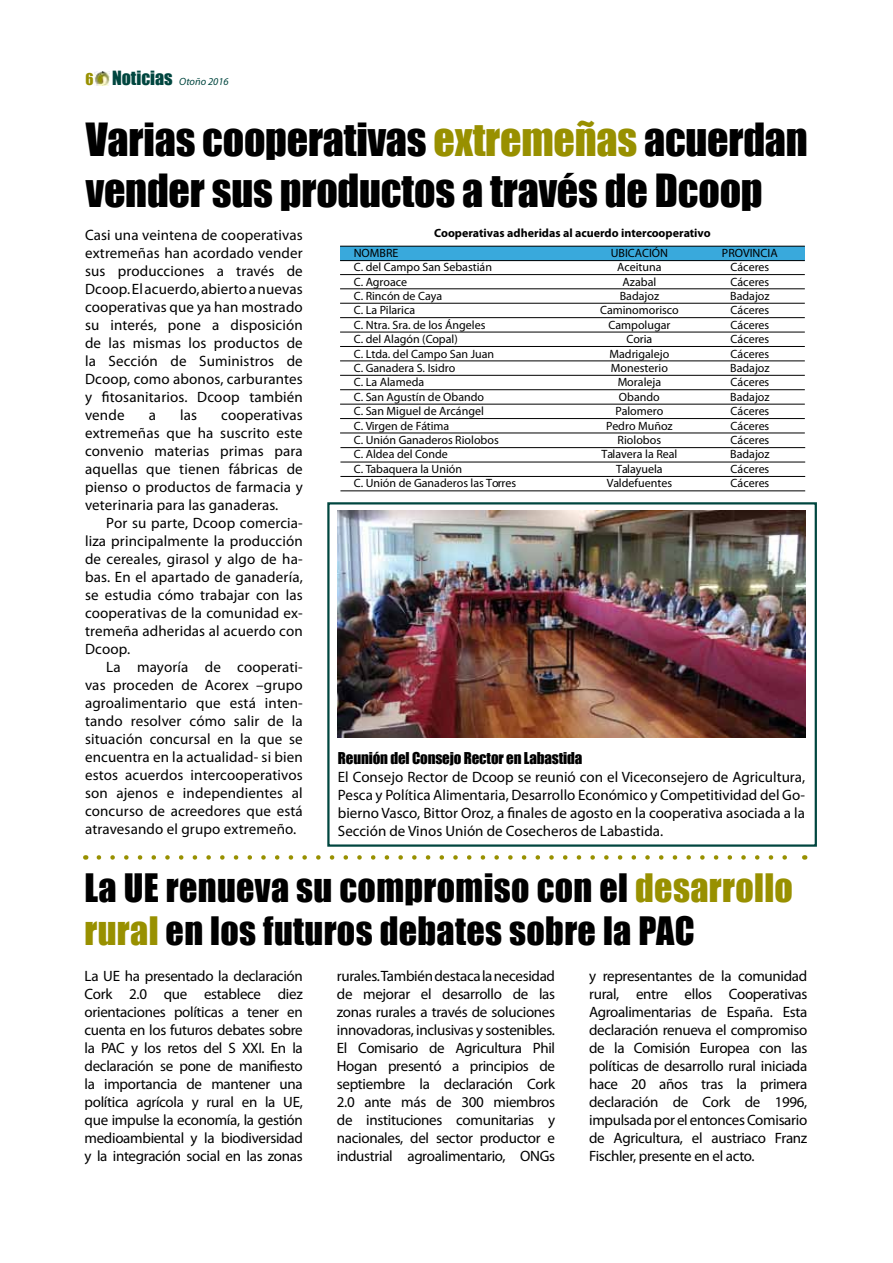
<style>
.page{position:relative;width:893px;height:1263px;background:#fff}
.page>*{position:absolute;margin:0;border:0;box-sizing:border-box;transform-origin:0 0}
.t1{font:42px/50.4px "Impact";letter-spacing:-.005em;color:#000}
.t2{font:36px/43.2px "Impact";letter-spacing:.01em;color:#000}
.t3{font:15px/18px "Myriad Pro";color:#000;text-align:justify}
.t4{font:15px "Impact";letter-spacing:-.01em;color:#000}
.t5{font:12px/14.4px "Myriad Pro";color:#000;text-align:center}
.t6{font:700 12px "Myriad Pro";color:#000}
.t7{font:italic 10.5px "Myriad Pro";color:#00463f}
.s1{font-family:"Impact";font-style:normal;font-size:15px;color:#989000}
.s2{font-family:"Impact";font-style:normal;font-size:18px}
.s3{color:#989000}
</style>
<div class="page">
<img style="left:95px;top:71px;width:15px;height:15px">
<div style="left:327px;top:502px;width:490px;height:345px;background:#fff;border:2px solid #00463f"></div>
<img style="left:337px;top:511px;width:469px;height:227px">
<svg style="left:99px;top:855px;width:688px;height:5px"></svg>
<div style="left:340px;top:246px;width:465px;height:15px;background:#39a9dc"></div>
<hr style="left:340px;top:274px;width:465px;height:1px;background:#000">
<hr style="left:340px;top:289px;width:465px;height:1px;background:#000">
<hr style="left:340px;top:303px;width:465px;height:1px;background:#000">
<hr style="left:340px;top:317px;width:465px;height:1px;background:#000">
<hr style="left:340px;top:332px;width:465px;height:1px;background:#000">
<hr style="left:340px;top:346px;width:465px;height:1px;background:#000">
<hr style="left:340px;top:361px;width:465px;height:1px;background:#000">
<hr style="left:340px;top:375px;width:465px;height:1px;background:#000">
<hr style="left:340px;top:389px;width:465px;height:1px;background:#000">
<hr style="left:340px;top:404px;width:465px;height:1px;background:#000">
<hr style="left:340px;top:418px;width:465px;height:1px;background:#000">
<hr style="left:340px;top:433px;width:465px;height:1px;background:#000">
<hr style="left:340px;top:246px;width:465px;height:1px;background:#000">
<hr style="left:340px;top:260px;width:465px;height:1px;background:#000">
<hr style="left:340px;top:447px;width:465px;height:1px;background:#000">
<hr style="left:340px;top:462px;width:465px;height:1px;background:#000">
<hr style="left:340px;top:476px;width:465px;height:1px;background:#000">
<hr style="left:340px;top:491px;width:465px;height:1px;background:#000">
<p class="t7" style="left:85px;top:75px;width:145px"><span class="s1">6</span> <span class="s2">Noticias</span> Otoño 2016</p>
<h1 class="t1" style="left:86px;top:113px;width:723px">Varias cooperativas <span class="s3">extremeñas</span> acuerdan vender sus productos a través de Dcoop</h1>
<p class="t3" style="left:85px;top:226px;width:219px">Casi una veintena de cooperativas extremeñas han acordado vender sus producciones a través de Dcoop. El acuerdo, abierto a nuevas cooperativas que ya han mostrado su interés, pone a disposición de las mismas los productos de la Sección de Suministros de Dcoop, como abonos, carburantes y fitosanitarios. Dcoop también vende</p>
<p class="t3" style="left:149px;top:406px;width:9px">a</p>
<p class="t3" style="left:180px;top:406px;width:19px">las</p>
<p class="t3" style="left:85px;top:406px;width:219px;text-indent:136px">cooperativas extremeñas que ha suscrito este convenio materias primas para aquellas que tienen fábricas de pienso o productos de farmacia y veterinaria para las ganaderas.</p>
<p class="t3" style="left:85px;top:514px;width:219px;text-indent:21px">Por su parte, Dcoop comercia&shy;liza principalmente la producción de cereales, girasol y algo de ha&shy;bas. En el apartado de ganadería, se estudia cómo trabajar con las cooperativas de la comunidad ex&shy;tremeña adheridas al acuerdo con Dcoop.</p>
<p class="t3" style="left:85px;top:658px;width:219px;text-indent:21px">La mayoría de cooperati&shy;vas proceden de Acorex –grupo agroalimentario que está inten&shy;tando resolver cómo salir de la situación concursal en la que se encuentra en la actualidad- si bien estos acuerdos intercooperativos son ajenos e independientes al concurso de acreedores que está atravesando el grupo extremeño.</p>
<p class="t6" style="left:434px;top:225px;width:278px">Cooperativas adheridas al acuerdo intercooperativo</p>
<p class="t5" style="left:600px;top:245px;width:80px">UBICACIóN<br>Aceituna<br>Azabal<br>Badajoz<br>Caminomorisco<br>Campolugar<br>Coria<br>Madrigalejo<br>Monesterio<br>Moraleja obando<br>Palomero<br>Pedro Muñoz<br>Riolobos<br>Talavera la Real<br>Talayuela<br>Valdefuentes</p>
<p class="t5" style="left:354px;top:245px;width:164px;text-align:left">NoMBRE<br>C. del Campo San Sebastián<br>C. Agroace<br>C. Rincón de Caya<br>C. La Pilarica<br>C. Ntra. Sra. de los ángeles<br>C. del Alagón (Copal)<br>C. Ltda. del Campo San Juan<br>C. Ganadera S. Isidro<br>C. La Alameda<br>C. San Agustín de obando<br>C. San Miguel de Arcángel<br>C. Virgen de Fátima<br>C. Unión Ganaderos Riolobos<br>C. Aldea del Conde<br>C. Tabaquera la Unión<br>C. Unión de Ganaderos las Torres</p>
<p class="t5" style="left:722px;top:245px;width:57px">PRoVINCIA<br>Cáceres<br>Cáceres<br>Badajoz<br>Cáceres<br>Cáceres<br>Cáceres<br>Cáceres<br>Badajoz<br>Cáceres<br>Badajoz<br>Cáceres<br>Cáceres<br>Cáceres<br>Badajoz<br>Cáceres<br>Cáceres</p>
<p class="t4" style="left:338px;top:746px;width:246px">Reunión del Consejo Rector en Labastida</p>
<p class="t3" style="left:338px;top:767px;width:469px">El Consejo Rector de Dcoop se reunió con el Viceconsejero de Agricultura, Pesca y Política Alimentaria, Desarrollo Económico y Competitividad del Go&shy;bierno Vasco, Bittor Oroz, a finales de agosto en la cooperativa asociada a la Sección de Vinos Unión de Cosecheros de Labastida.</p>
<h2 class="t2" style="left:85px;top:865px;width:710px">La UE renueva su compromiso con el <span class="s3">desarrollo rural</span> en los futuros debates sobre la PAC</h2>
<p class="t3" style="left:85px;top:966px;width:220px">La UE ha presentado la declaración Cork 2.0 que establece diez orientaciones políticas a tener en cuenta en los futuros debates sobre la PAC y los retos del S XXI. En la declaración se pone de manifiesto la importancia de mantener una política agrícola y rural en la UE, que impulse la economía, la gestión medioambiental y la biodiversidad y la integración social en las zonas</p>
<p class="t3" style="left:337px;top:966px;width:220px">rurales. También destaca la necesidad de mejorar el desarrollo de las zonas rurales a través de soluciones innovadoras, inclusivas y sostenibles.<br>El Comisario de Agricultura Phil Hogan presentó a principios de septiembre la declaración Cork 2.0 ante más de 300 miembros de instituciones comunitarias y nacionales, del sector productor e industrial agroalimentario, ONGs</p>
<p class="t3" style="left:589px;top:966px;width:220px">y representantes de la comunidad rural, entre ellos Cooperativas Agroalimentarias de España. Esta declaración renueva el compromiso de la Comisión Europea con las políticas de desarrollo rural iniciada hace 20 años tras la primera declaración de Cork de 1996, impulsada por el entonces Comisario de Agricultura, el austriaco Franz Fischler, presente en el acto.</p>
</div>
